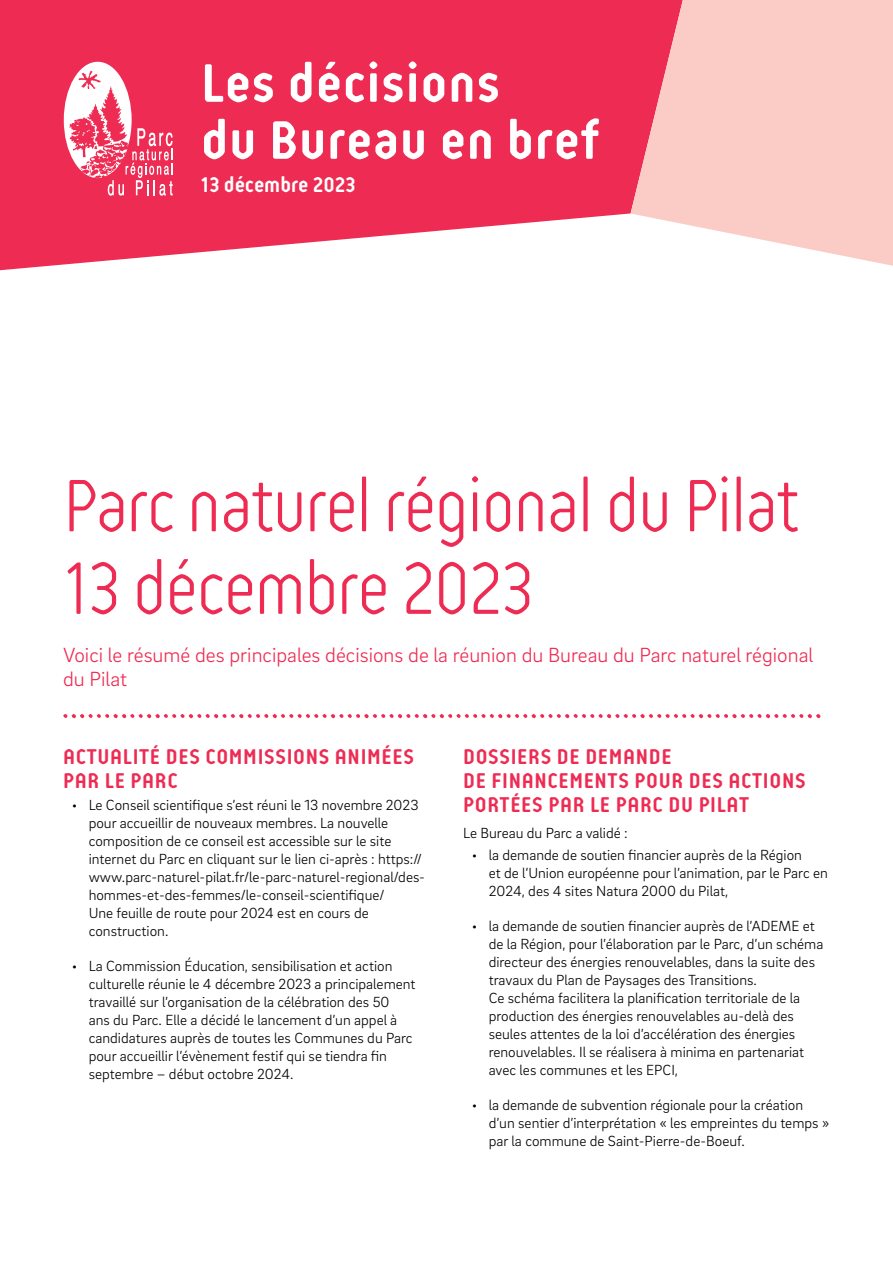
<style>
.page{position:relative;width:893px;height:1263px;background:#fff}
.page>*{position:absolute;margin:0;border:0;box-sizing:border-box;transform-origin:0 0}
.ACCROCHE_-Titre{font:300 78px/82.5px "Reso";letter-spacing:-.025em;color:#ee2b53;scale:.95 1}
.t1{font:700 57px/57px "Reso";letter-spacing:.015em;color:#fff}
.ARTICLE_-_N1_-_titre{font:700 22.5px/24px "Reso";letter-spacing:.03em;color:#ee2b53}
.t2{font:700 22.5px "Reso";color:#fff}
.ACCROCHE_-_Chapô{font:300 21px/24px "Brix Sans";color:#ee2b53}
.ARTICLE_-_courant{font:300 15px/18px "Brix Sans";color:#000}
</style>
<div class="page">
<svg style="left:0;top:0;width:631px;height:271px;background:#ef4367"></svg>
<svg style="left:631px;top:0;width:262px;height:266px;background:#fac3c1"></svg>
<svg style="left:64px;top:62px;width:109px;height:134px"></svg>
<svg style="left:63px;top:714px;width:757px;height:4px"></svg>
<h2 class="t1" style="left:201px;top:55px;width:400px">Les décisions<br>du Bureau en bref</h2>
<h3 class="t2" style="left:201px;top:173px;width:156px">13 décembre 2023</h3>
<p class="ACCROCHE_-Titre" style="left:63px;top:465px;width:777px">Parc naturel régional du Pilat<br>13 décembre 2023</p>
<p class="ACCROCHE_-_Chapô" style="left:63px;top:642px;width:751px">Voici le résumé des principales décisions de la réunion du Bureau du Parc naturel régional du Pilat</p>
<p class="ARTICLE_-_N1_-_titre" style="left:63px;top:744px;width:352px">ACTUALITÉ DES COMMISSIONS ANIMÉES<br>PAR LE PARC</p>
<p class="ARTICLE_-_courant" style="left:89px;top:795px;width:338px;text-indent:-17px">• Le Conseil scientifique s’est réuni le 13 novembre 2023 pour accueillir de nouveaux membres. La nouvelle composition de ce conseil est accessible sur le site internet du Parc en cliquant sur le lien ci-après : https:// www.parc-naturel-pilat.fr/le-parc-naturel-regional/des&shy;hommes-et-des-femmes/le-conseil-scientifique/<br>Une feuille de route pour 2024 est en cours de construction.</p>
<p class="ARTICLE_-_courant" style="left:89px;top:956px;width:328px;text-indent:-17px">• La Commission Éducation, sensibilisation et action culturelle réunie le 4 décembre 2023 a principalement travaillé sur l’organisation de la célébration des 50<br>ans du Parc. Elle a décidé le lancement d’un appel à candidatures auprès de toutes les Communes du Parc pour accueillir l’évènement festif qui se tiendra fin septembre – début octobre 2024.</p>
<p class="ARTICLE_-_N1_-_titre" style="left:463px;top:744px;width:344px">DOSSIERS DE DEMANDE<br>DE FINANCEMENTS POUR DES ACTIONS<br>PORTÉES PAR LE PARC DU PILAT</p>
<p class="ARTICLE_-_courant" style="left:463px;top:823px;width:166px">Le Bureau du Parc a validé :</p>
<p class="ARTICLE_-_courant" style="left:489px;top:846px;width:341px;text-indent:-17px">• la demande de soutien financier auprès de la Région<br>et de l’Union européenne pour l’animation, par le Parc en<br>2024, des 4 sites Natura 2000 du Pilat,</p>
<p class="ARTICLE_-_courant" style="left:489px;top:917px;width:336px;text-indent:-17px">• la demande de soutien financier auprès de l’ADEME et de la Région, pour l’élaboration par le Parc, d’un schéma directeur des énergies renouvelables, dans la suite des travaux du Plan de Paysages des Transitions.<br>Ce schéma facilitera la planification territoriale de la production des énergies renouvelables au-delà des seules attentes de la loi d’accélération des énergies renouvelables. Il se réalisera à minima en partenariat avec les communes et les EPCI,</p>
<p class="ARTICLE_-_courant" style="left:489px;top:1096px;width:342px;text-indent:-17px">• la demande de subvention régionale pour la création d’un sentier d’interprétation « les empreintes du temps » par la commune de Saint-Pierre-de-Boeuf.</p>
</div>
